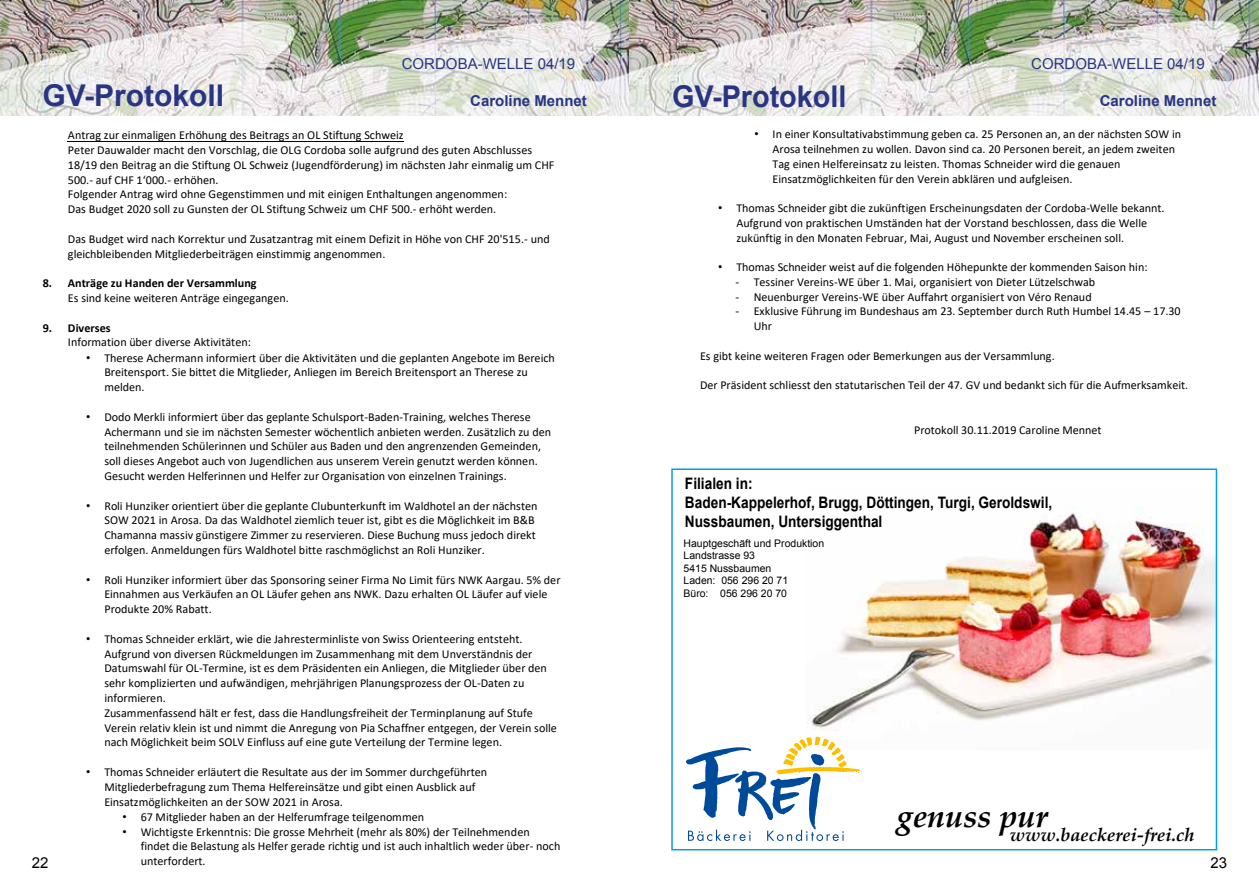
<style>
.page{position:relative;width:1259px;height:893px;background:#fff}
.page>*{position:absolute;margin:0;border:0;box-sizing:border-box;transform-origin:0 0}
.t1{font:italic 700 32.1px "Palatino Linotype";color:#000}
.t2{font:700 30px "Arial";color:#283583;scale:.96 1}
.t3{font:700 30px "Arial";color:#283583}
.t4{font:italic 700 18.45px "Palatino Linotype";color:#000}
.t5{font:700 15.75px/18.9px "Arial";color:#000;scale:.86 1}
.t6{font:15px "Arial";color:#283583}
.t7{font:700 15px "Arial";color:#283583}
.t8{font:15px "Arial";color:#000}
.t9{font:12.15px/14.9px "Calibri";color:#000}
.t10{font:700 12.15px "Calibri";color:#000}
.t11{font:10.5px/12.6px "Arial";color:#000}
.s1{font-family:"Arial"}
</style>
<div class="page">
<img style="left:0;top:0;width:1259px;height:116px">
<img style="left:806px;top:507px;width:408px;height:230px">
<svg style="left:686px;top:737px;width:174px;height:104px"></svg>
<div style="left:671px;top:468px;width:546px;height:382px;border:2px solid #009fe3"></div>
<hr style="left:68px;top:141px;width:336px;height:1px;background:#000">
<p class="t6" style="left:402px;top:54px;width:175px">CORDOBA-WELLE 04/19</p>
<p class="t6" style="left:1031px;top:54px;width:175px">CORDOBA-WELLE 04/19</p>
<h2 class="t3" style="left:43px;top:76px;width:183px">GV-Protokoll</h2>
<p class="t9" style="left:68px;top:127px;width:488px">Antrag zur einmaligen Erhöhung des Beitrags an OL Stiftung Schweiz<br>Peter Dauwalder macht den Vorschlag, die OLG Cordoba solle aufgrund des guten Abschlusses 18/19 den Beitrag an die Stiftung OL Schweiz (Jugendförderung) im nächsten Jahr einmalig um CHF 500.- auf CHF 1‘000.- erhöhen.<br>Folgender Antrag wird ohne Gegenstimmen und mit einigen Enthaltungen angenommen:<br>Das Budget 2020 soll zu Gunsten der OL Stiftung Schweiz um CHF 500.- erhöht werden.</p>
<p class="t9" style="left:68px;top:231px;width:483px">Das Budget wird nach Korrektur und Zusatzantrag mit einem Defizit in Höhe von CHF 20'515.- und gleichbleibenden Mitgliederbeiträgen einstimmig angenommen.</p>
<p class="t10" style="left:43px;top:275px;width:215px">8. Anträge zu Handen der Versammlung</p>
<p class="t9" style="left:68px;top:290px;width:222px">Es sind keine weiteren Anträge eingegangen.</p>
<p class="t10" style="left:43px;top:319px;width:69px">9. Diverses</p>
<p class="t9" style="left:68px;top:335px;width:185px">Information über diverse Aktivitäten:</p>
<p class="t9" style="left:104px;top:350px;width:452px;text-indent:-18px"><span class="s1">•</span> Therese Achermann informiert über die Aktivitäten und die geplanten Angebote im Bereich<br>Breitensport. Sie bittet die Mitglieder, Anliegen im Bereich Breitensport an Therese zu melden.</p>
<p class="t9" style="left:104px;top:409px;width:448px;text-indent:-18px"><span class="s1">•</span> Dodo Merkli informiert über das geplante Schulsport-Baden-Training, welches Therese Achermann und sie im nächsten Semester wöchentlich anbieten werden. Zusätzlich zu den teilnehmenden Schülerinnen und Schüler aus Baden und den angrenzenden Gemeinden, soll dieses Angebot auch von Jugendlichen aus unserem Verein genutzt werden können.<br>Gesucht werden Helferinnen und Helfer zur Organisation von einzelnen Trainings.</p>
<p class="t9" style="left:104px;top:498px;width:435px;text-indent:-18px"><span class="s1">•</span> Roli Hunziker orientiert über die geplante Clubunterkunft im Waldhotel an der nächsten SOW 2021 in Arosa. Da das Waldhotel ziemlich teuer ist, gibt es die Möglichkeit im B&amp;B Chamanna massiv günstigere Zimmer zu reservieren. Diese Buchung muss jedoch direkt erfolgen. Anmeldungen fürs Waldhotel bitte raschmöglichst an Roli Hunziker.</p>
<p class="t9" style="left:104px;top:572px;width:457px;text-indent:-18px"><span class="s1">•</span> Roli Hunziker informiert über das Sponsoring seiner Firma No Limit fürs NWK Aargau. 5% der<br>Einnahmen aus Verkäufen an OL Läufer gehen ans NWK. Dazu erhalten OL Läufer auf viele<br>Produkte 20% Rabatt.</p>
<p class="t9" style="left:104px;top:631px;width:454px;text-indent:-18px"><span class="s1">•</span> Thomas Schneider erklärt, wie die Jahresterminliste von Swiss Orienteering entsteht.<br>Aufgrund von diversen Rückmeldungen im Zusammenhang mit dem Unverständnis der Datumswahl für OL-Termine, ist es dem Präsidenten ein Anliegen, die Mitglieder über den sehr komplizierten und aufwändigen, mehrjährigen Planungsprozess der OL-Daten zu informieren.<br>Zusammenfassend hält er fest, dass die Handlungsfreiheit der Terminplanung auf Stufe Verein relativ klein ist und nimmt die Anregung von Pia Schaffner entgegen, der Verein solle nach Möglichkeit beim SOLV Einfluss auf eine gute Verteilung der Termine legen.</p>
<p class="t9" style="left:104px;top:764px;width:384px;text-indent:-18px"><span class="s1">•</span> Thomas Schneider erläutert die Resultate aus der im Sommer durchgeführten<br>Mitgliederbefragung zum Thema Helfereinsätze und gibt einen Ausblick auf<br>Einsatzmöglichkeiten an der SOW 2021 in Arosa.</p>
<p class="t9" style="left:123px;top:809px;width:303px"><span class="s1">•</span> 67 Mitglieder haben an der Helferumfrage teilgenommen</p>
<p class="t9" style="left:141px;top:824px;width:421px;text-indent:-18px"><span class="s1">•</span> Wichtigste Erkenntnis: Die grosse Mehrheit (mehr als 80%) der Teilnehmenden findet die Belastung als Helfer gerade richtig und ist auch inhaltlich weder über- noch unterfordert.</p>
<h2 class="t2" style="left:672px;top:76px;width:183px">GV-Protokoll</h2>
<p class="t9" style="left:772px;top:127px;width:410px;text-indent:-18px"><span class="s1">•</span> In einer Konsultativabstimmung geben ca. 25 Personen an, an der nächsten SOW in Arosa teilnehmen zu wollen. Davon sind ca. 20 Personen bereit, an jedem zweiten Tag einen Helfereinsatz zu leisten. Thomas Schneider wird die genauen Einsatzmöglichkeiten für den Verein abklären und aufgleisen.</p>
<p class="t9" style="left:736px;top:200px;width:430px;text-indent:-18px"><span class="s1">•</span> Thomas Schneider gibt die zukünftigen Erscheinungsdaten der Cordoba-Welle bekannt.<br>Aufgrund von praktischen Umständen hat der Vorstand beschlossen, dass die Welle zukünftig in den Monaten Februar, Mai, August und November erscheinen soll.</p>
<p class="t9" style="left:718px;top:259px;width:431px"><span class="s1">•</span> Thomas Schneider weist auf die folgenden Höhepunkte der kommenden Saison hin:</p>
<p class="t9" style="left:735px;top:274px;width:361px">- Tessiner Vereins-WE über 1. Mai, organisiert von Dieter Lützelschwab</p>
<p class="t9" style="left:735px;top:289px;width:357px">- Neuenburger Vereins-WE über Auffahrt organisiert von Véro Renaud</p>
<p class="t9" style="left:754px;top:304px;width:428px;text-indent:-18px">- Exklusive Führung im Bundeshaus am 23. September durch Ruth Humbel 14.45 – 17.30<br>Uhr</p>
<p class="t9" style="left:700px;top:348px;width:356px">Es gibt keine weiteren Fragen oder Bemerkungen aus der Versammlung.</p>
<p class="t9" style="left:700px;top:378px;width:490px">Der Präsident schliesst den statutarischen Teil der 47. GV und bedankt sich für die Aufmerksamkeit.</p>
<p class="t9" style="left:914px;top:422px;width:189px">Protokoll 30.11.2019 Caroline Mennet</p>
<p class="t7" style="left:470px;top:91px;width:118px">Caroline Mennet</p>
<p class="t7" style="left:1099px;top:91px;width:118px">Caroline Mennet</p>
<p class="t5" style="left:685px;top:474px;width:428px">Filialen in:<br>Baden-Kappelerhof, Brugg, Döttingen, Turgi, Geroldswil,<br>Nussbaumen, Untersiggenthal</p>
<p class="t11" style="left:683px;top:537px;width:142px">Hauptgeschäft und Produktion<br>Landstrasse 93<br>5415 Nussbaumen<br>Laden: 056 296 20 71<br>Büro: 056 296 20 70</p>
<h1 class="t1" style="left:897px;top:793px;width:152px">genuss pur</h1>
<h3 class="t4" style="left:1010px;top:821px;width:186px">www.baeckerei-frei.ch</h3>
<p class="t8" style="left:32px;top:853px;width:18px">22</p>
<p class="t8" style="left:1210px;top:853px;width:18px">23</p>
</div>
